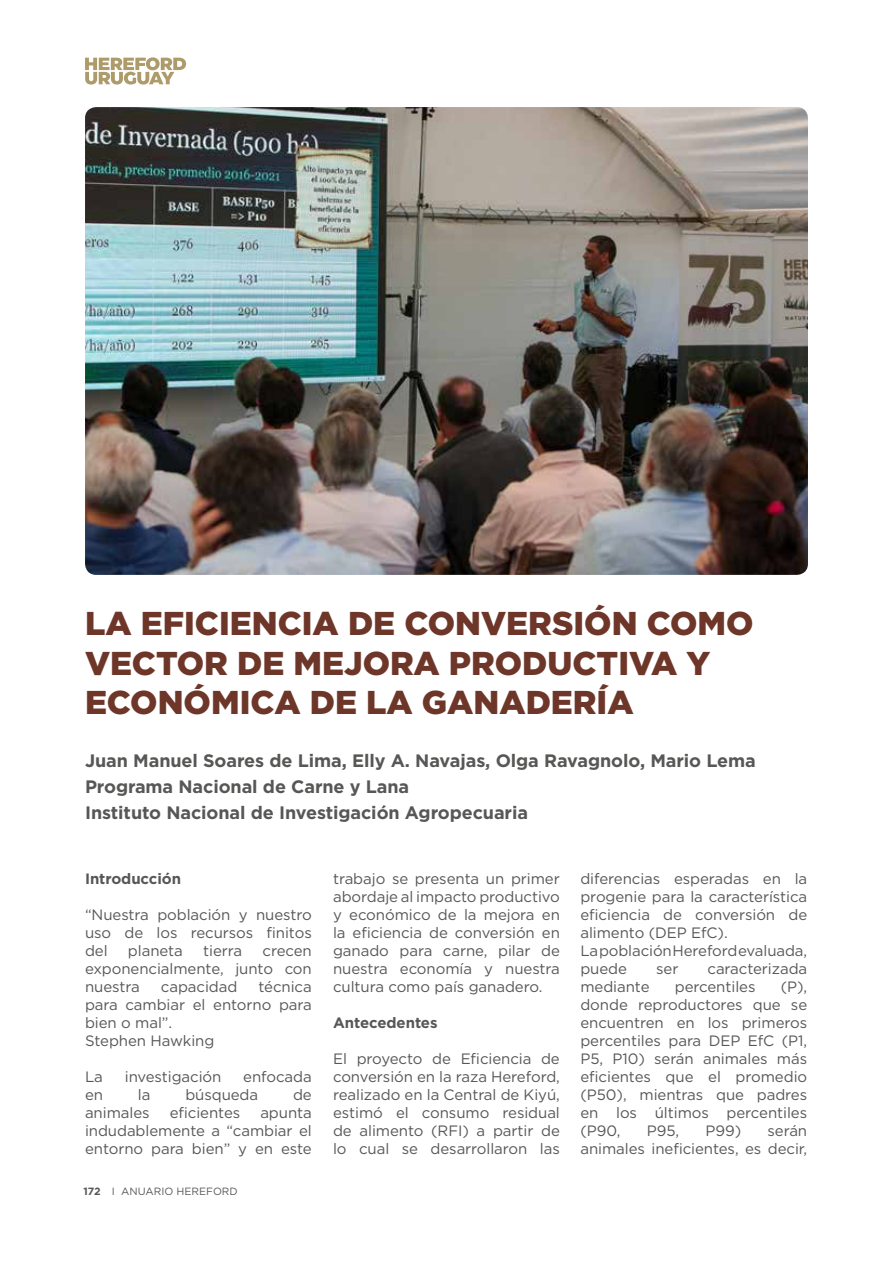
<style>
.page{position:relative;width:893px;height:1263px;background:#fff}
.page>*{position:absolute;margin:0;border:0;box-sizing:border-box;transform-origin:0 0}
.t1{font:900 33px/39.6px "Gotham";color:#6d3628}
.t2{font:700 18px/26px "Gotham";letter-spacing:-.005em;color:#575756}
.t3{font:15px/18px "Gotham";letter-spacing:-.005em;color:#575756;text-align:justify}
.t4{font:700 15px "Gotham";letter-spacing:-.005em;color:#575756}
.t5{font:10.5px "Gotham";color:#575756}
.s1{font-weight:700}
</style>
<div class="page">
<svg style="left:85px;top:57px;width:101px;height:28px"></svg>
<img style="left:85px;top:107px;width:723px;height:468px">
<h1 class="t1" style="left:85px;top:603px;width:670px">LA EFICIENCIA DE CONVERSIÓN COMO<br>VECTOR DE MEJORA PRODUCTIVA Y<br>ECONÓMICA DE LA GANADERÍA</h1>
<p class="t2" style="left:85px;top:748px;width:672px">Juan Manuel Soares de Lima, Elly A. Navajas, Olga Ravagnolo, Mario Lema<br>Programa Nacional de Carne y Lana<br>Instituto Nacional de Investigación Agropecuaria</p>
<p class="t4" style="left:85px;top:868px;width:97px">Introducción</p>
<p class="t3" style="left:85px;top:905px;width:228px">“Nuestra población y nuestro uso de los recursos finitos del</p>
<p class="t3" style="left:128px;top:941px;width:57px">planeta</p>
<p class="t3" style="left:203px;top:941px;width:40px">tierra</p>
<p class="t3" style="left:85px;top:941px;width:228px;text-indent:177px">crecen exponencialmente, junto con nuestra</p>
<p class="t3" style="left:85px;top:977px;width:228px;text-align:left;text-indent:174px">técnica para cambiar el entorno para bien o mal”.<br>Stephen Hawking</p>
<p class="t3" style="left:85px;top:1067px;width:19px">La</p>
<p class="t3" style="left:125px;top:1067px;width:98px">investigación</p>
<p class="t3" style="left:243px;top:1067px;width:70px">enfocada</p>
<p class="t3" style="left:85px;top:1085px;width:20px">en</p>
<p class="t3" style="left:138px;top:1085px;width:14px">la</p>
<p class="t3" style="left:185px;top:1085px;width:74px">búsqueda</p>
<p class="t3" style="left:293px;top:1085px;width:20px">de</p>
<p class="t3" style="left:85px;top:1103px;width:66px">animales</p>
<p class="t3" style="left:170px;top:1103px;width:72px">eficientes</p>
<p class="t3" style="left:161px;top:977px;width:78px">capacidad</p>
<p class="t3" style="left:85px;top:1103px;width:228px;text-indent:175px">apunta indudablemente a “cambiar el entorno para bien” y en este</p>
<p class="t5" style="left:83px;top:1184px;width:156px"><span class="s1">172</span> I ANUARIO HEREFORD</p>
<p class="t3" style="left:333px;top:869px;width:228px">trabajo se presenta un primer abordaje al impacto productivo y económico de la mejora en la eficiencia de conversión en ganado para carne, pilar de nuestra economía y nuestra cultura como país ganadero.</p>
<p class="t4" style="left:333px;top:1012px;width:106px">Antecedentes</p>
<p class="t3" style="left:333px;top:1049px;width:228px">El proyecto de Eficiencia de conversión en la raza Hereford, realizado en la Central de Kiyú, estimó el consumo residual de alimento (RFI) a partir de lo cual se desarrollaron las</p>
<p class="t3" style="left:580px;top:869px;width:228px;text-align:left">diferencias esperadas en la progenie para la característica eficiencia de conversión de alimento (DEP EfC).<br>La población Hereford evaluada, puede</p>
<p class="t3" style="left:656px;top:959px;width:24px">ser</p>
<p class="t3" style="left:707px;top:959px;width:101px">caracterizada</p>
<p class="t3" style="left:580px;top:977px;width:71px">mediante</p>
<p class="t3" style="left:675px;top:977px;width:82px">percentiles</p>
<p class="t3" style="left:580px;top:977px;width:228px;text-indent:200px">(P), donde reproductores que se encuentren en los primeros percentiles para DEP EfC (P1, P5, P10) serán animales más eficientes que el promedio (P50), mientras que padres en los últimos percentiles (P90,</p>
<p class="t3" style="left:580px;top:1121px;width:228px;text-align:right">serán<br>animales ineficientes, es decir,</p>
<p class="t3" style="left:647px;top:1121px;width:34px">P95,</p>
<p class="t3" style="left:705px;top:1121px;width:37px">P99)</p>
</div>
